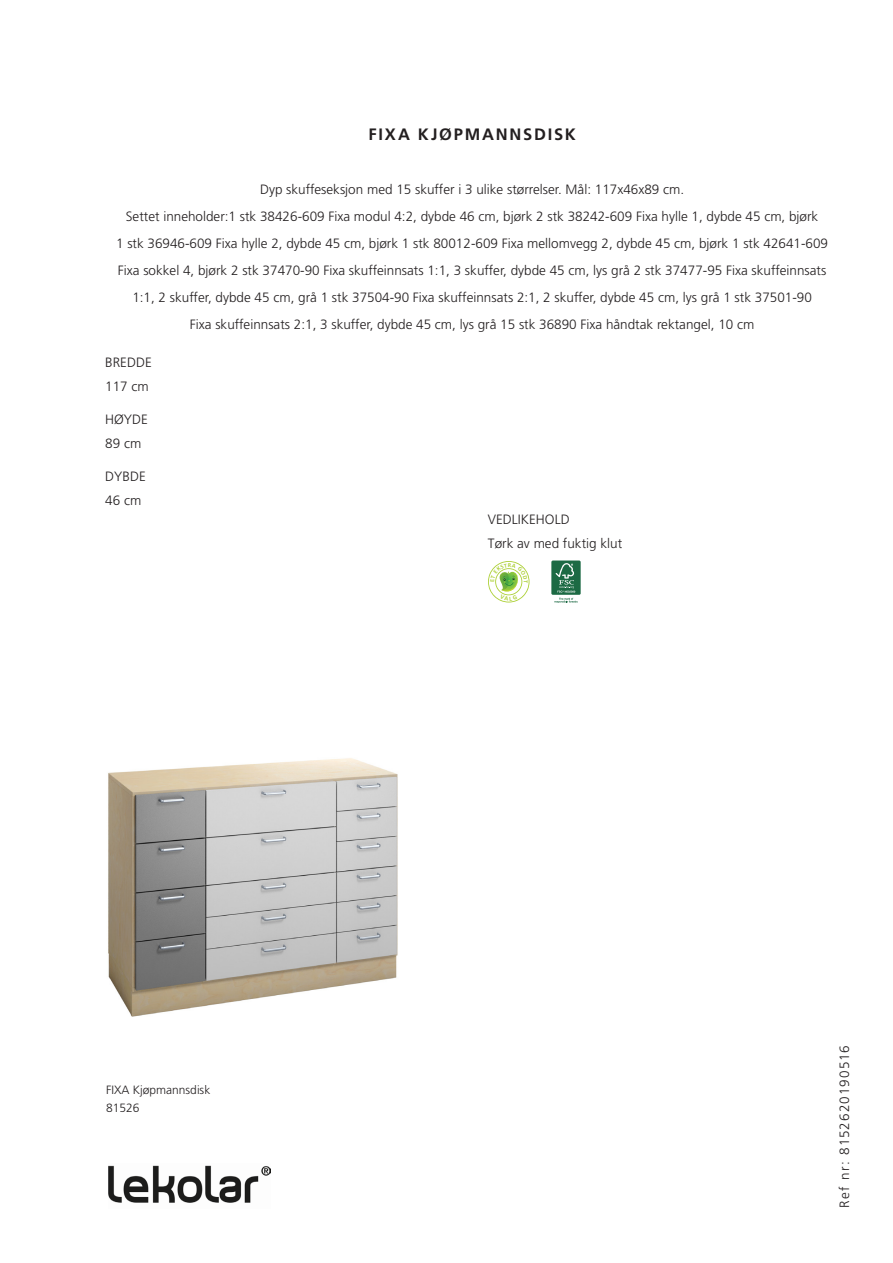
<style>
.page{position:relative;width:893px;height:1263px;background:#fff}
.page>*{position:absolute;margin:0;border:0;box-sizing:border-box;transform-origin:0 0}
.SeriesNameSid2{font:700 16.5px "Frutiger LT";letter-spacing:.11em;color:#231f20}
.ProdDescrSid2{font:300 13.5px/27px "Frutiger LT";color:#231f20;text-align:center}
.ItemData{font:300 13.5px/24px "Frutiger LT";color:#231f20}
.Refnr{font:300 13.5px "Frutiger LT";letter-spacing:.085em;color:#231f20}
.kofigColor{font:300 12px/18px "Frutiger LT";color:#231f20}
</style>
<div class="page">
<img style="left:108px;top:1165px;width:162px;height:38px">
<img style="left:108px;top:758px;width:290px;height:259px">
<svg style="left:551px;top:561px;width:30px;height:42px"></svg>
<svg style="left:488px;top:561px;width:41px;height:41px"></svg>
<p class="SeriesNameSid2" style="left:368px;top:125px;width:209px">FIXA KJØPMANNSDISK</p>
<p class="ProdDescrSid2" style="left:260px;top:176px;width:426px">Dyp skuffeseksjon med 15 skuffer i 3 ulike størrelser. Mål: 117x46x89 cm.</p>
<p class="ProdDescrSid2" style="left:126px;top:203px;width:694px">Settet inneholder:1 stk 38426-609 Fixa modul 4:2, dybde 46 cm, bjørk 2 stk 38242-609 Fixa hylle 1, dybde 45 cm, bjørk</p>
<p class="ProdDescrSid2" style="left:116px;top:230px;width:713px">1 stk 36946-609 Fixa hylle 2, dybde 45 cm, bjørk 1 stk 80012-609 Fixa mellomvegg 2, dybde 45 cm, bjørk 1 stk 42641-609<br>Fixa sokkel 4, bjørk 2 stk 37470-90 Fixa skuffeinnsats 1:1, 3 skuffer, dybde 45 cm, lys grå 2 stk 37477-95 Fixa skuffeinnsats 1:1, 2 skuffer, dybde 45 cm, grå 1 stk 37504-90 Fixa skuffeinnsats 2:1, 2 skuffer, dybde 45 cm, lys grå 1 stk 37501-90<br>Fixa skuffeinnsats 2:1, 3 skuffer, dybde 45 cm, lys grå 15 stk 36890 Fixa håndtak rektangel, 10 cm</p>
<p class="ItemData" style="left:105px;top:351px;width:48px">BREDDE<br>117 cm</p>
<p class="ItemData" style="left:105px;top:408px;width:44px">HØYDE<br>89 cm</p>
<p class="ItemData" style="left:105px;top:465px;width:42px">DYBDE<br>46 cm</p>
<p class="ItemData" style="left:488px;top:507px;width:136px">VEDLIKEHOLD<br>Tørk av med fuktig klut</p>
<p class="kofigColor" style="left:106px;top:1081px;width:106px">FIXA Kjøpmannsdisk<br>81526</p>
<p class="Refnr" style="left:837px;top:1208px;width:164px;rotate:-90deg">Ref nr: 8152620190516</p>
</div>
